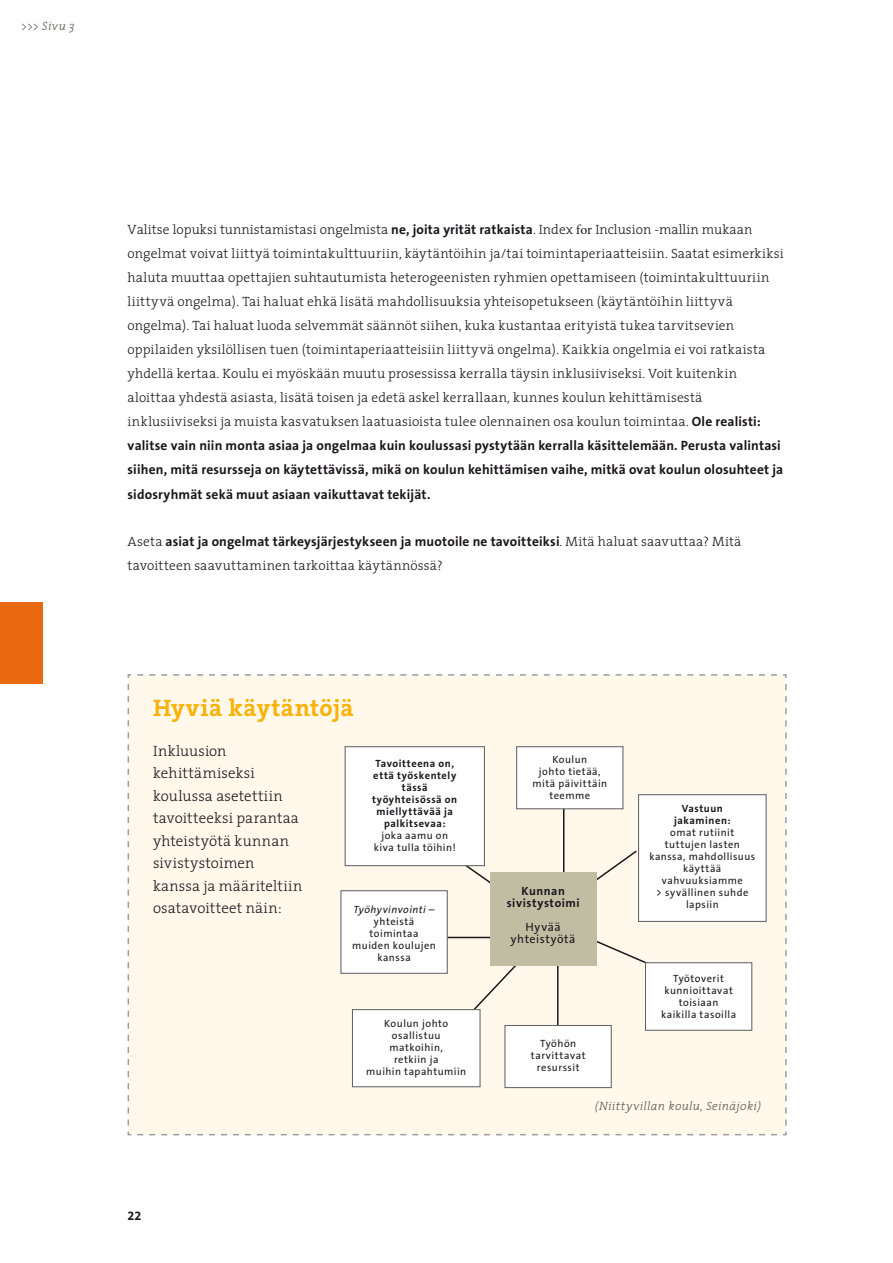
<style>
.page{position:relative;width:893px;height:1263px;background:#fff}
.page>*{position:absolute;margin:0;border:0;box-sizing:border-box;transform-origin:0 0}
.t1{font:700 24px "The Serif";letter-spacing:.015em;color:#f9b208}
.t2{font:300 15px/22.5px "The Serif";letter-spacing:.01em;color:#1a171c}
.t3{font:300 13.5px/24px "The Serif";letter-spacing:.015em;color:#1a171c}
.t4{font:700 13.5px/24px "The Sans B7";letter-spacing:.01em;color:#1a171c}
.t5{font:700 12.75px "The Sans B7";color:#1a171c}
.t6{font:italic 300 12px "The Serif";letter-spacing:.035em;color:#585652}
.t7{font:700 12px/12px "The Sans B7";letter-spacing:.045em;color:#1a171c;text-align:center}
.t8{font:12px/12px "The Sans B5 Plain";letter-spacing:.05em;color:#1a171c;text-align:center}
.t9{font:10.5px/12px "The Sans B5 Plain";letter-spacing:.045em;color:#1a171c;text-align:center}
.t10{font:700 10.5px/12px "The Sans B7";letter-spacing:.055em;color:#1a171c;text-align:center}
.s1{font-family:"The Sans B7";font-weight:700}
.s2{font-family:"Minion Pro";font-weight:400}
.s3{font-family:"The Serif";font-weight:300}
.s4{font-style:italic}
</style>
<div class="page">
<div style="left:127px;top:674px;width:660px;height:462px;background:#fff8eb"></div>
<div style="left:0;top:602px;width:43px;height:81px;background:#e96910"></div>
<hr style="left:563px;top:794px;width:1px;height:125px;background:#1a171c">
<hr style="left:557px;top:940px;width:2px;height:86px;background:#1a171c">
<div style="left:440px;top:846px;width:218px;height:170px;background:#fff8eb"></div>
<div style="left:490px;top:872px;width:106px;height:93px;background:#c0bda3"></div>
<div style="left:645px;top:962px;width:107px;height:69px;background:#fff;border:1px solid #646567"></div>
<div style="left:504px;top:1025px;width:108px;height:63px;background:#fff;border:1px solid #646567"></div>
<div style="left:352px;top:1009px;width:129px;height:78px;background:#fff;border:1px solid #646567"></div>
<div style="left:340px;top:890px;width:108px;height:84px;background:#fff;border:1px solid #646567"></div>
<div style="left:345px;top:746px;width:140px;height:120px;background:#fff;border:1px solid #646567"></div>
<div style="left:516px;top:746px;width:107px;height:63px;background:#fff;border:1px solid #646567"></div>
<div style="left:638px;top:794px;width:129px;height:128px;background:#fff;border:1px solid #646567"></div>
<p class="t6" style="left:21px;top:16px;width:55px">&gt;&gt;&gt; Sivu 3</p>
<p class="t3" style="left:128px;top:217px;width:658px">Valitse lopuksi tunnistamistasi ongelmista <span class="s1">ne, joita yrität ratkaista</span>. Index <span class="s2">for</span> Inclusion -mallin mukaan ongelmat voivat liittyä toimintakulttuuriin, käytäntöihin ja/tai toimintaperiaatteisiin. Saatat esimerkiksi haluta muuttaa opettajien suhtautumista heterogeenisten ryhmien opettamiseen (toimintakulttuuriin liittyvä ongelma). Tai haluat ehkä lisätä mahdollisuuksia yhteisopetukseen (käytäntöihin liittyvä ongelma). Tai haluat luoda selvemmät säännöt siihen, kuka kustantaa erityistä tukea tarvitsevien oppilaiden yksilöllisen tuen (toimintaperiaatteisiin liittyvä ongelma). Kaikkia ongelmia ei voi ratkaista yhdellä kertaa. Koulu ei myöskään muutu prosessissa kerralla täysin inklusiiviseksi. Voit kuitenkin aloittaa yhdestä asiasta, lisätä toisen ja edetä askel kerrallaan, kunnes koulun kehittämisestä inklusiiviseksi ja muista kasvatuksen laatuasioista tulee olennainen osa koulun toimintaa. <span class="s1">Ole realisti:</span></p>
<p class="t4" style="left:128px;top:434px;width:657px">valitse vain niin monta asiaa ja ongelmaa kuin koulussasi pystytään kerralla käsittelemään. Perusta valintasi siihen, mitä resursseja on käytettävissä, mikä on koulun kehittämisen vaihe, mitkä ovat koulun olosuhteet ja sidosryhmät sekä muut asiaan vaikuttavat tekijät.</p>
<p class="t4" style="left:128px;top:530px;width:615px"><span class="s3">Aseta</span> asiat ja ongelmat tärkeysjärjestykseen ja muotoile ne tavoitteiksi<span class="s3">. Mitä haluat saavuttaa? Mitä</span></p>
<p class="t3" style="left:128px;top:553px;width:317px">tavoitteen saavuttaminen tarkoittaa käytännössä?</p>
<h1 class="t1" style="left:153px;top:687px;width:202px">Hyviä käytäntöjä</h1>
<p class="t2" style="left:153px;top:739px;width:151px">Inkluusion kehittämiseksi koulussa asetettiin tavoitteeksi parantaa yhteistyötä kunnan sivistystoimen kanssa ja määriteltiin osatavoitteet näin:</p>
<p class="t10" style="left:372px;top:758px;width:87px">Tavoitteena on, että työskentely tässä työyhteisössä on miellyttävää ja palkitsevaa:</p>
<p class="t9" style="left:374px;top:830px;width:84px">joka aamu on kiva tulla töihin!</p>
<p class="t9" style="left:352px;top:904px;width:85px"><span class="s4">Työhyvinvointi</span> – yhteistä toimintaa muiden koulujen kanssa</p>
<p class="t9" style="left:366px;top:1017px;width:102px">Koulun johto osallistuu matkoihin,<br>retkiin ja<br>muihin tapahtumiin</p>
<p class="t5" style="left:128px;top:1209px;width:15px">22</p>
<p class="t9" style="left:532px;top:754px;width:76px">Koulun<br>johto tietää, mitä päivittäin teemme</p>
<p class="t7" style="left:507px;top:885px;width:74px">Kunnan sivistystoimi</p>
<p class="t8" style="left:511px;top:921px;width:66px">Hyvää yhteistyötä</p>
<p class="t9" style="left:531px;top:1038px;width:56px">Työhön tarvittavat resurssit</p>
<p class="t10" style="left:674px;top:803px;width:58px">Vastuun jakaminen:</p>
<p class="t9" style="left:649px;top:827px;width:108px">omat rutiinit tuttujen lasten kanssa, mahdollisuus käyttää vahvuuksiamme<br>&gt; syvällinen suhde lapsiin</p>
<p class="t9" style="left:661px;top:973px;width:77px">Työtoverit kunnioittavat toisiaan kaikilla tasoilla</p>
<p class="t6" style="left:595px;top:1096px;width:168px">(Niittyvillan koulu, Seinäjoki)</p>
</div>
